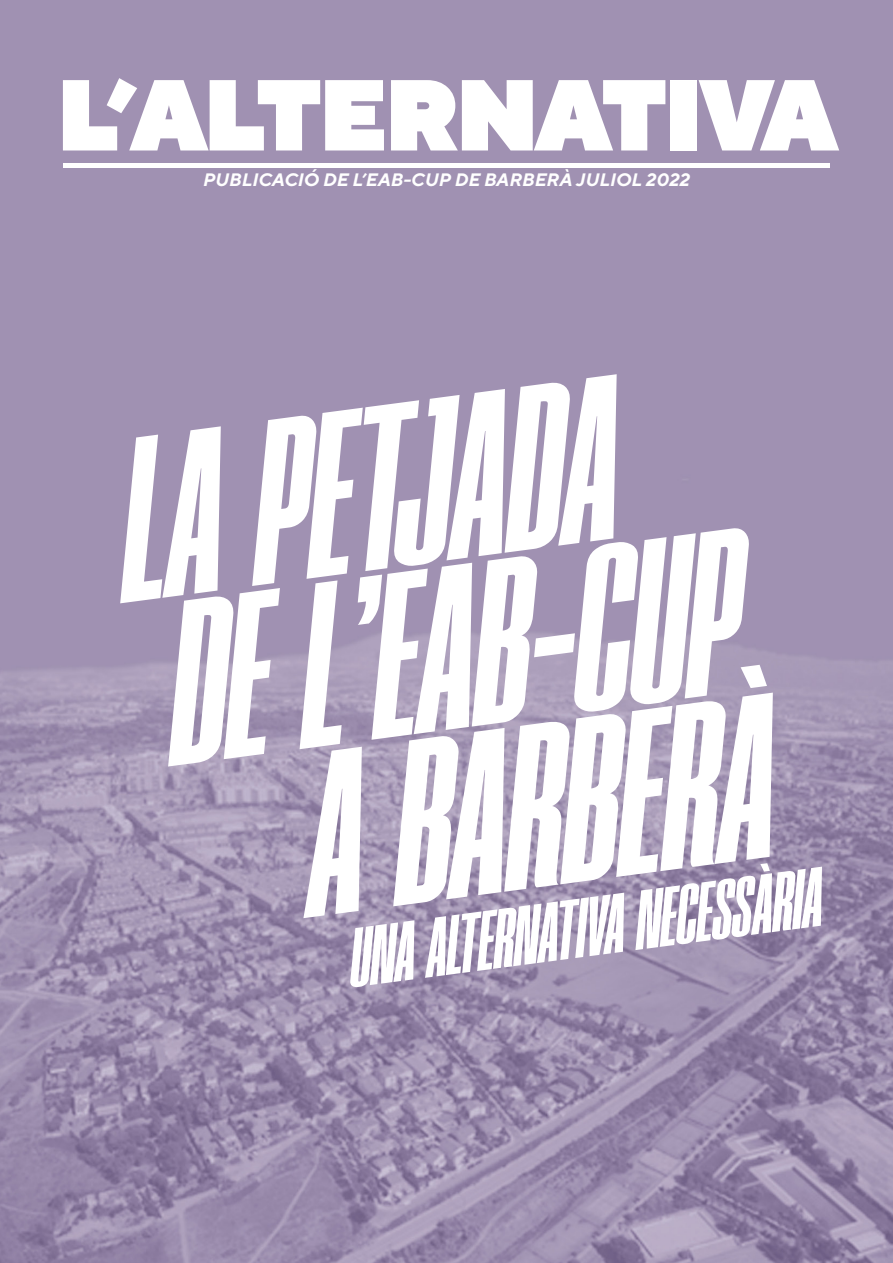
<style>
.page{position:relative;width:893px;height:1263px;background:#fff}
.page>*{position:absolute;margin:0;border:0;box-sizing:border-box;transform-origin:0 0}
.t1{font:italic 700 expanded 246px "Neu Forma Grotesk";color:#fff}
.t2{font:300 100.5px "TT Norms";color:#fff}
.t3{font:800 100.5px "TT Norms";letter-spacing:-.04em;color:#fff}
.t4{font:italic 700 expanded 88.5px "Neu Forma Grotesk";color:#fff}
.t5{font:italic 700 18px "TT Norms";color:#fff}
</style>
<div class="page">
<img style="left:0;top:0;width:893px;height:1263px">
<p class="t3" style="left:56px;top:48px;width:783px">L’ALTERNATIVA</p>
<p class="t2" style="left:65px;top:55px;width:765px">___________________________</p>
<p class="t5" style="left:203px;top:169px;width:488px">PUBLICACIÓ DE L’EAB-CUP DE BARBERÀ JULIOL 2022</p>
<p class="t1" style="left:94px;top:407px;width:502px;rotate:-7deg">LA PETJADA</p>
<p class="t1" style="left:142px;top:570px;width:577px;rotate:-7deg">DE L’EAB-CUP</p>
<p class="t1" style="left:279px;top:722px;width:473px;rotate:-7deg">A BARBERÀ</p>
<p class="t4" style="left:340px;top:916px;width:478px;rotate:-7deg">UNA ALTERNATIVA NECESSÀRIA</p>
</div>
